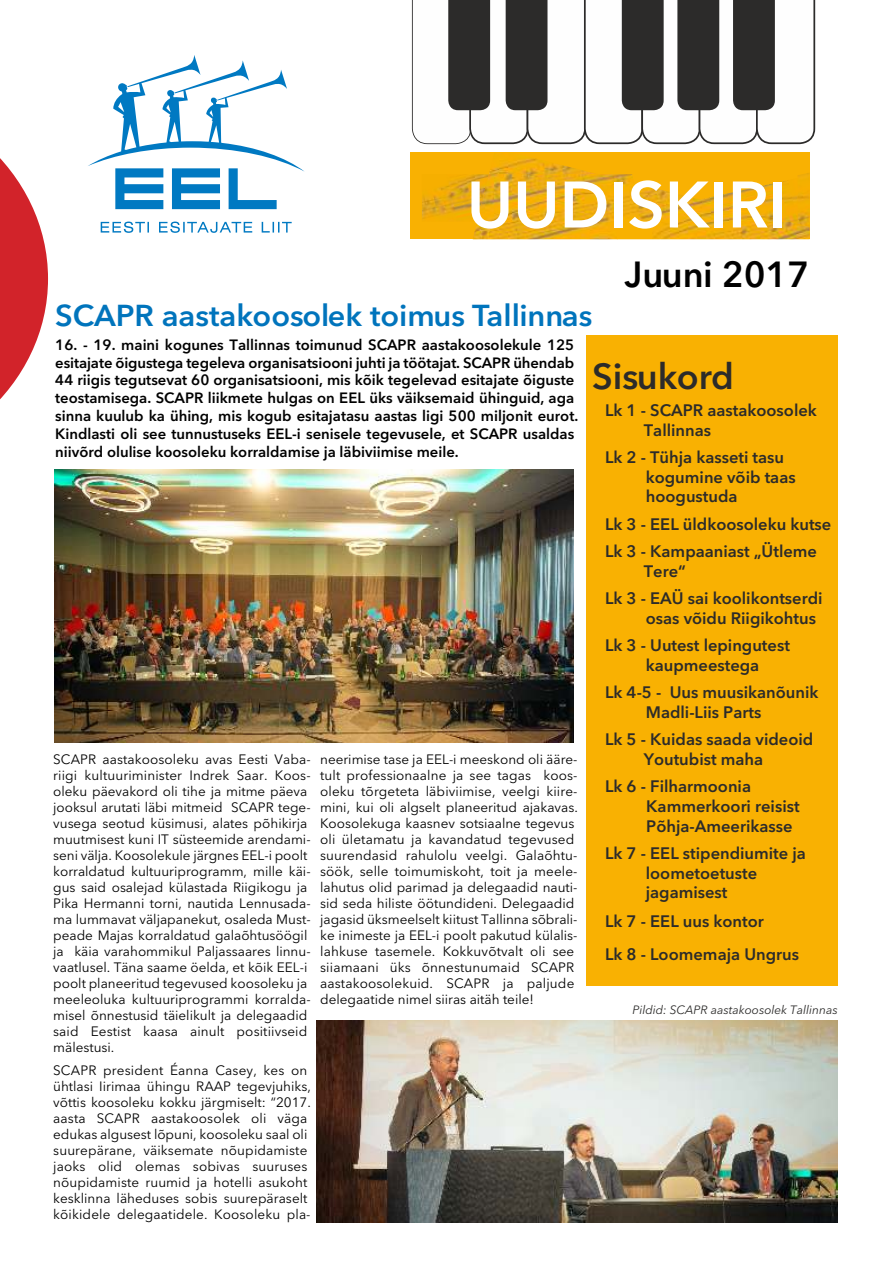
<style>
.page{position:relative;width:893px;height:1263px;background:#fff}
.page>*{position:absolute;margin:0;border:0;box-sizing:border-box;transform-origin:0 0}
.t1{font:600 64.95px "Avenir Next LT Pro";color:#fff}
.t2{font:600 36px "Avenir Next LT Pro";color:#000}
.t3{font:600 36px "Avenir Next LT Pro";color:#2c2b2a}
.t4{font:600 30px "Avenir Next LT Pro";color:#0074bc}
.t5{font:600 16.5px/19.8px "Avenir Next LT Pro";color:#2c2b2a}
.t6{font:600 14.85px/17.9px "Avenir Next LT Pro";color:#000}
.t7{font:13.5px/16px "Avenir Next LT Pro";color:#000}
.t8{font:italic 12px "Avenir Next LT Pro";color:#2c2b2a}
</style>
<div class="page">
<svg style="left:88px;top:55px;width:217px;height:178px"></svg>
<svg style="left:412px;top:0;width:403px;height:144px"></svg>
<div style="left:410px;top:153px;width:400px;height:86px;background:#f9b102"></div>
<img style="left:797px;top:173px;width:13px;height:49px">
<img style="left:422px;top:175px;width:51px;height:44px">
<img style="left:788px;top:196px;width:9px;height:26px">
<img style="left:473px;top:158px;width:140px;height:81px">
<img style="left:653px;top:222px;width:157px;height:17px">
<img style="left:477px;top:174px;width:311px;height:48px">
<svg style="left:0;top:158px;width:48px;height:242px"></svg>
<div style="left:586px;top:335px;width:252px;height:650px;background:#f9b102"></div>
<img style="left:54px;top:469px;width:519px;height:273px">
<img style="left:317px;top:1020px;width:521px;height:203px">
<h1 class="t1" style="left:467px;top:178px;width:322px">UUDISKIRI</h1>
<h2 class="t2" style="left:624px;top:260px;width:187px">Juuni 2017</h2>
<h3 class="t4" style="left:55px;top:303px;width:539px">SCAPR aastakoosolek toimus Tallinnas</h3>
<p class="t6" style="left:55px;top:337px;width:524px">16. - 19. maini kogunes Tallinnas toimunud SCAPR aastakoosolekule 125 esitajate õigustega tegeleva organisatsiooni juhti ja töötajat. SCAPR ühendab 44 riigis tegutsevat 60 organisatsiooni, mis kõik tegelevad esitajate õiguste teostamisega. SCAPR liikmete hulgas on EEL üks väiksemaid ühinguid, aga sinna kuulub ka ühing, mis kogub esitajatasu aastas ligi 500 miljonit eurot.<br>Kindlasti oli see tunnustuseks EEL-i senisele tegevusele, et SCAPR usaldas niivõrd olulise koosoleku korraldamise ja läbiviimise meile.</p>
<p class="t7" style="left:53px;top:753px;width:259px">SCAPR aastakoosoleku avas Eesti Vaba&shy;riigi kultuuriminister Indrek Saar. Koos&shy;oleku päevakord oli tihe ja mitme päeva jooksul arutati läbi mitmeid SCAPR tege&shy;vusega seotud küsimusi, alates põhikirja muutmisest kuni IT süsteemide arendami&shy;seni välja. Koosolekule järgnes EEL-i poolt korraldatud kultuuriprogramm, mille käi&shy;gus said osalejad külastada Riigikogu ja Pika Hermanni torni, nautida Lennusada&shy;ma lummavat väljapanekut, osaleda Must&shy;peade Majas korraldatud galaõhtusöögil ja käia varahommikul Paljassaares linnu&shy;vaatlusel. Täna saame öelda, et kõik EEL-i poolt planeeritud tegevused koosoleku ja meeleoluka kultuuriprogrammi korralda&shy;misel õnnestusid täielikult ja delegaadid said Eestist kaasa ainult positiivseid mälestusi.</p>
<p class="t7" style="left:53px;top:1064px;width:259px">SCAPR president Éanna Casey, kes on ühtlasi Iirimaa ühingu RAAP tegevjuhiks, võttis koosoleku kokku järgmiselt: “2017. aasta SCAPR aastakoosolek oli väga edukas algusest lõpuni, koosoleku saal oli suurepärane, väiksemate nõupidamiste jaoks olid olemas sobivas suuruses nõupidamiste ruumid ja hotelli asukoht kesklinna läheduses sobis suurepäraselt kõikidele delegaatidele. Koosoleku pla-</p>
<p class="t7" style="left:320px;top:753px;width:259px">neerimise tase ja EEL-i meeskond oli ääre&shy;tult professionaalne ja see tagas koos&shy;oleku tõrgeteta läbiviimise, veelgi kiire&shy;mini, kui oli algselt planeeritud ajakavas.<br>Koosolekuga kaasnev sotsiaalne tegevus oli ületamatu ja kavandatud tegevused suurendasid rahulolu veelgi. Galaõhtu&shy;söök, selle toimumiskoht, toit ja meele&shy;lahutus olid parimad ja delegaadid nauti&shy;sid seda hiliste öötundideni. Delegaadid jagasid üksmeelselt kiitust Tallinna sõbrali&shy;ke inimeste ja EEL-i poolt pakutud külalis&shy;lahkuse tasemele. Kokkuvõtvalt oli see siiamaani üks õnnestunumaid SCAPR aastakoosolekuid. SCAPR ja paljude delegaatide nimel siiras aitäh teile!</p>
<h2 class="t3" style="left:592px;top:361px;width:143px">Sisukord</h2>
<p class="t5" style="left:644px;top:402px;width:174px;text-indent:-39px">Lk 1 - SCAPR aastakoosolek<br>Tallinnas</p>
<p class="t5" style="left:646px;top:449px;width:151px;text-indent:-41px">Lk 2 - Tühja kasseti tasu kogumine võib taas hoogustuda</p>
<p class="t5" style="left:605px;top:512px;width:228px;line-height:27.3px">Lk 3 - EEL üldkoosoleku kutse<br>Lk 3 - Kampaaniast „Ütleme</p>
<p class="t5" style="left:605px;top:559px;width:219px;line-height:27.3px;text-indent:39px">Tere“<br>Lk 3 - EAÜ sai koolikontserdi</p>
<p class="t5" style="left:605px;top:606px;width:213px;line-height:27.3px;text-indent:41px">osas võidu Riigikohtus<br>Lk 3 - Uutest lepingutest</p>
<p class="t5" style="left:605px;top:653px;width:215px;line-height:27.3px;text-indent:41px">kaupmeestega<br>Lk 4-5 - Uus muusikanõunik</p>
<p class="t5" style="left:605px;top:700px;width:210px;line-height:27.3px;text-indent:41px">Madli-Liis Parts<br>Lk 5 - Kuidas saada videoid</p>
<p class="t5" style="left:605px;top:747px;width:160px;line-height:27.3px;text-indent:39px">Youtubist maha<br>Lk 6 - Filharmoonia</p>
<p class="t5" style="left:646px;top:798px;width:155px">Kammerkoori reisist<br>Põhja-Ameerikasse</p>
<p class="t5" style="left:646px;top:845px;width:162px;text-indent:-41px">Lk 7 - EEL stipendiumite ja loometoetuste jagamisest</p>
<p class="t5" style="left:605px;top:906px;width:196px;line-height:33px">Lk 7 - EEL uus kontor<br>Lk 8 - Loomemaja Ungrus</p>
<p class="t8" style="left:632px;top:1005px;width:207px">Pildid: SCAPR aastakoosolek Tallinnas</p>
</div>
